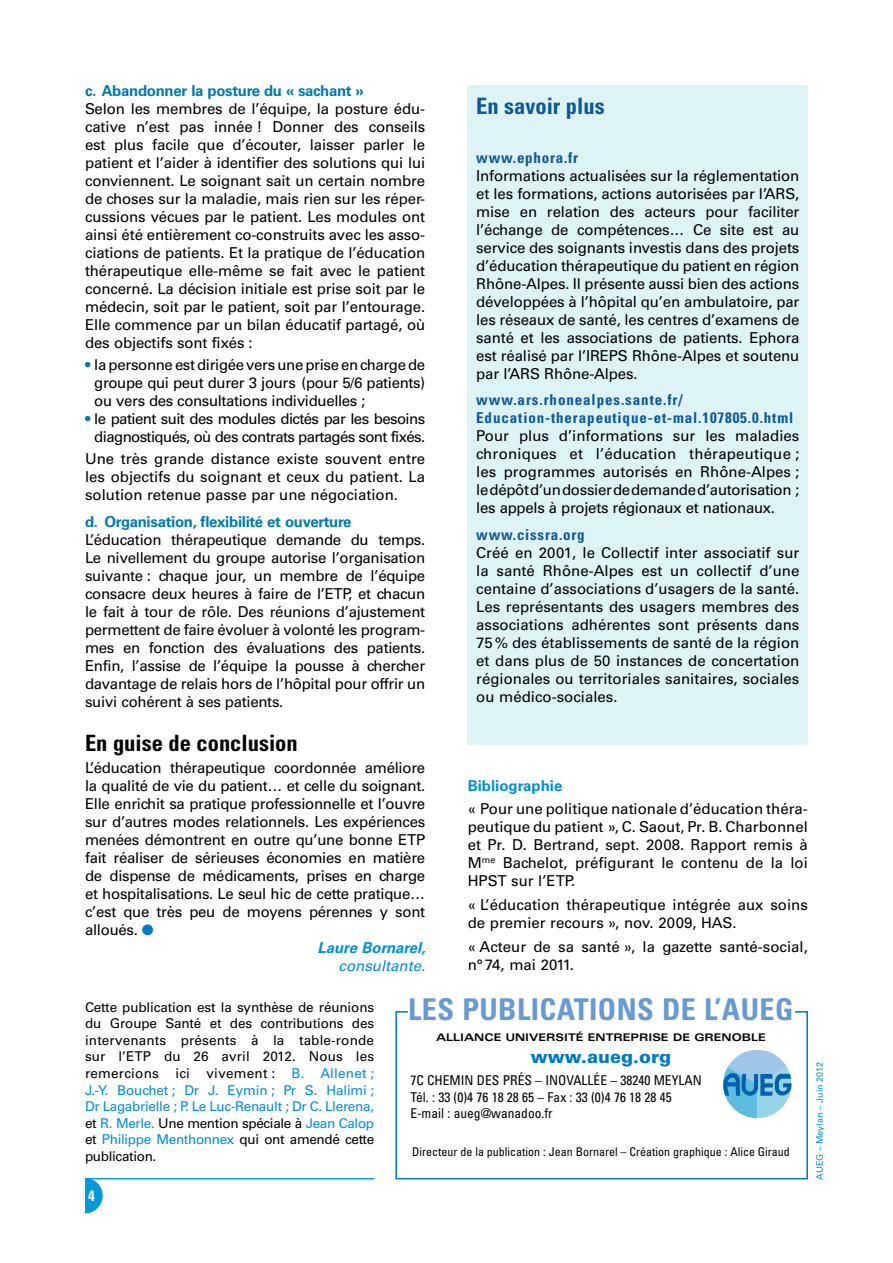
<style>
.page{position:relative;width:893px;height:1263px;background:#fff}
.page>*{position:absolute;margin:0;border:0;box-sizing:border-box;transform-origin:0 0}
.t1{font:700 condensed 30px "Univers LT Std";letter-spacing:.015em;color:#669ad2}
.t2{font:700 condensed 22.5px "Univers LT Std";color:#000}
.t3{font:700 condensed 22.5px "Univers LT Std";color:#0d5897}
.t4{font:900 18px "Univers LT Std";color:#007ac2}
.t5{font:15px/18px "Univers LT Std";letter-spacing:-.02em;color:#000;text-align:justify}
.t6{font:15px/18px "Univers LT Std";color:#000}
.t7{font:700 condensed 15px/18px "Univers LT Std";letter-spacing:.06em;color:#0d5897}
.t8{font:15px/18px "Univers LT Std";letter-spacing:-.04em;color:#000;text-align:right}
.t9{font:700 15px "Univers LT Std";letter-spacing:-.02em;color:#0079ad}
.t10{font:italic 700 15px "Univers LT Std";color:#008ed4}
.t11{font:700 15px "Univers LT Std";color:#008ed4}
.t12{font:italic 15px "Univers LT Std";color:#008ed4}
.t13{font:13.5px/16.6px "Univers LT Std";letter-spacing:-.025em;color:#000;text-align:justify}
.t14{font:condensed 13.5px/16.5px "Univers LT Std";color:#000}
.t15{font:condensed 12px "Univers LT Std";color:#000}
.t16{font:700 expanded 10.5px "Univers LT Std";color:#000}
.t17{font:9px "Univers LT Std";color:#008ed4}
.s1{color:#0079ad}
.s2{color:#007ac2}
.s3{color:#008ed4}
</style>
<div class="page">
<hr style="left:85px;top:1178px;width:289px;height:1px;background:#009ad9">
<div style="left:395px;top:1011px;width:413px;height:168px;border:2px solid #0079ad"></div>
<div style="left:408px;top:998px;width:387px;height:30px;background:#fff"></div>
<svg style="left:723px;top:1050px;width:68px;height:68px"></svg>
<div style="left:468px;top:85px;width:340px;height:659px;background:#def3f6"></div>
<svg style="left:85px;top:1179px;width:18px;height:34px"></svg>
<p class="t9" style="left:85px;top:82px;width:280px">c. Abandonner la posture du « sachant »</p>
<p class="t5" style="left:85px;top:100px;width:342px">Selon les membres de l’équipe, la posture édu&shy;cative n’est pas innée ! Donner des conseils est plus facile que d’écouter, laisser parler le patient et l’aider à identifier des solutions qui lui conviennent. Le soignant sait un certain nombre de choses sur la maladie, mais rien sur les réper&shy;cussions vécues par le patient. Les modules ont ainsi été entièrement co-construits avec les asso&shy;ciations de patients. Et la pratique de l’éducation thérapeutique elle-même se fait avec le patient concerné. La décision initiale est prise soit par le médecin, soit par le patient, soit par l’entourage.<br>Elle commence par un bilan éducatif partagé, où des objectifs sont fixés :</p>
<p class="t5" style="left:94px;top:356px;width:332px;text-indent:-9px"><span class="s1">•</span> la personne est dirigée vers une prise en charge de groupe qui peut durer 3 jours (pour 5/6 patients) ou vers des consultations individuelles ;</p>
<p class="t8" style="left:85px;top:410px;width:342px"><span class="s1">•</span> le patient suit des modules dictés par les besoins diagnostiqués, où des contrats partagés sont fixés.</p>
<p class="t5" style="left:85px;top:450px;width:342px">Une très grande distance existe souvent entre les objectifs du soignant et ceux du patient. La solution retenue passe par une négociation.</p>
<p class="t9" style="left:85px;top:513px;width:268px">d. Organisation, flexibilité et ouverture</p>
<p class="t5" style="left:85px;top:531px;width:342px">L’éducation thérapeutique demande du temps.<br>Le nivellement du groupe autorise l’organisation suivante : chaque jour, un membre de l’équipe consacre deux heures à faire de l’ETP, et chacun le fait à tour de rôle. Des réunions d’ajustement permettent de faire évoluer à volonté les program&shy;mes en fonction des évaluations des patients.<br>Enfin, l’assise de l’équipe la pousse à chercher davantage de relais hors de l’hôpital pour offrir un suivi cohérent à ses patients.</p>
<h2 class="t2" style="left:85px;top:729px;width:214px">En guise de conclusion</h2>
<p class="t5" style="left:85px;top:759px;width:342px">L’éducation thérapeutique coordonnée améliore</p>
<p class="t5" style="left:85px;top:777px;width:342px">la qualité de vie du patient… et celle du soignant.</p>
<p class="t5" style="left:85px;top:795px;width:342px">Elle enrichit sa pratique professionnelle et l’ouvre</p>
<p class="t5" style="left:85px;top:813px;width:342px">sur d’autres modes relationnels. Les expériences</p>
<p class="t5" style="left:85px;top:831px;width:342px">menées démontrent en outre qu’une bonne ETP</p>
<p class="t5" style="left:85px;top:849px;width:342px">fait réaliser de sérieuses économies en matière</p>
<p class="t5" style="left:85px;top:867px;width:342px">de dispense de médicaments, prises en charge</p>
<p class="t5" style="left:85px;top:885px;width:342px">et hospitalisations. Le seul hic de cette pratique…</p>
<p class="t5" style="left:85px;top:903px;width:342px">c’est que très peu de moyens pérennes y sont</p>
<p class="t5" style="left:85px;top:921px;width:70px">alloués. <span class="s2">●</span></p>
<p class="t10" style="left:317px;top:939px;width:110px">Laure Bornarel,</p>
<p class="t12" style="left:339px;top:957px;width:88px">consultante.</p>
<h2 class="t3" style="left:476px;top:92px;width:130px">En savoir plus</h2>
<p class="t7" style="left:476px;top:148px;width:103px">www.ephora.fr</p>
<p class="t5" style="left:476px;top:167px;width:325px">Informations actualisées sur la réglementation et les formations, actions autorisées par l’ARS, mise en relation des acteurs pour faciliter l’échange de compétences… Ce site est au service des soignants investis dans des projets d’éducation thérapeutique du patient en région Rhône-Alpes. Il présente aussi bien des actions développées à l’hôpital qu’en ambulatoire, par les réseaux de santé, les centres d’examens de santé et les associations de patients. Ephora est réalisé par l’IREPS Rhône-Alpes et soutenu par l’ARS Rhône-Alpes.</p>
<p class="t7" style="left:476px;top:391px;width:318px">www.ars.rhonealpes.sante.fr/<br>Education-therapeutique-et-mal.1 07805.0.html</p>
<p class="t5" style="left:476px;top:427px;width:325px">Pour plus d’informations sur les maladies chroniques et l’éducation thérapeutique ; les programmes autorisés en Rhône-Alpes ; le dépôt d’un dossier de demande d’autorisation ; les appels à projets régionaux et nationaux.</p>
<p class="t7" style="left:476px;top:525px;width:110px">www.cissra.org</p>
<p class="t5" style="left:476px;top:544px;width:325px">Créé en 2001, le Collectif inter associatif sur la santé Rhône-Alpes est un collectif d’une centaine d’associations d’usagers de la santé.<br>Les représentants des usagers membres des associations adhérentes sont présents dans 75% des établissements de santé de la région et dans plus de 50 instances de concertation régionales ou territoriales sanitaires, sociales ou médico-sociales.</p>
<p class="t11" style="left:468px;top:777px;width:96px">Bibliographie</p>
<p class="t5" style="left:468px;top:799px;width:342px">« Pour une politique nationale d’éducation théra&shy;peutique du patient », C. Saout, Pr. B. Charbonnel et Pr. D. Bertrand, sept. 2008. Rapport remis à M<sup>me</sup> Bachelot, préfigurant le contenu de la loi HPST sur l’ETP.</p>
<p class="t6" style="left:468px;top:896px;width:342px">« L’éducation thérapeutique intégrée aux soins de premier recours », nov. 2009, HAS.</p>
<p class="t6" style="left:468px;top:938px;width:342px">« Acteur de sa santé », la gazette santé-social, n°74, mai 2011.</p>
<p class="t13" style="left:85px;top:998px;width:291px">Cette publication est la synthèse de réunions du Groupe Santé et des contributions des intervenants présents à la table-ronde sur l’ETP du 26 avril 2012. Nous les reme-r-cions ici vivement : <span class="s3">B. Allenet ; J.-Y. Bouchet ; Dr J. Eymin ; Pr S. Halimi ; Dr Lagabrielle ; P. Le Luc-Renault ; Dr C. Llerena, </span>et <span class="s3">R. Merle.</span> Une mention spéciale à <span class="s3">Jean Calop </span>et <span class="s3">Philippe Menthonnex</span> qui ont amendé cette publication.</p>
<h1 class="t1" style="left:408px;top:991px;width:387px">LES PUBLICATIONS DE L’AUEG</h1>
<p class="t16" style="left:436px;top:1031px;width:331px">ALLIANCE UNIVERSITÉ ENTREPRISE DE GRENOBLE</p>
<p class="t4" style="left:531px;top:1045px;width:142px">www.aueg.org</p>
<p class="t14" style="left:410px;top:1072px;width:277px">7C chemin des Prés – I novallée – 38240 MEYLAN<br>Tél. : 33 (0)4 76 18 28 65 – Fax : 33 (0)4 76 18 28 45<br>E-mail : aueg@wanadoo.fr</p>
<p class="t15" style="left:412px;top:1144px;width:379px">Directeur de la publication : Jean Bornarel – Création graphique : Alice Giraud</p>
<p class="t17" style="left:814px;top:1179px;width:119px;rotate:-90deg">AUEG – Meylan – Juin 2012</p>
</div>
